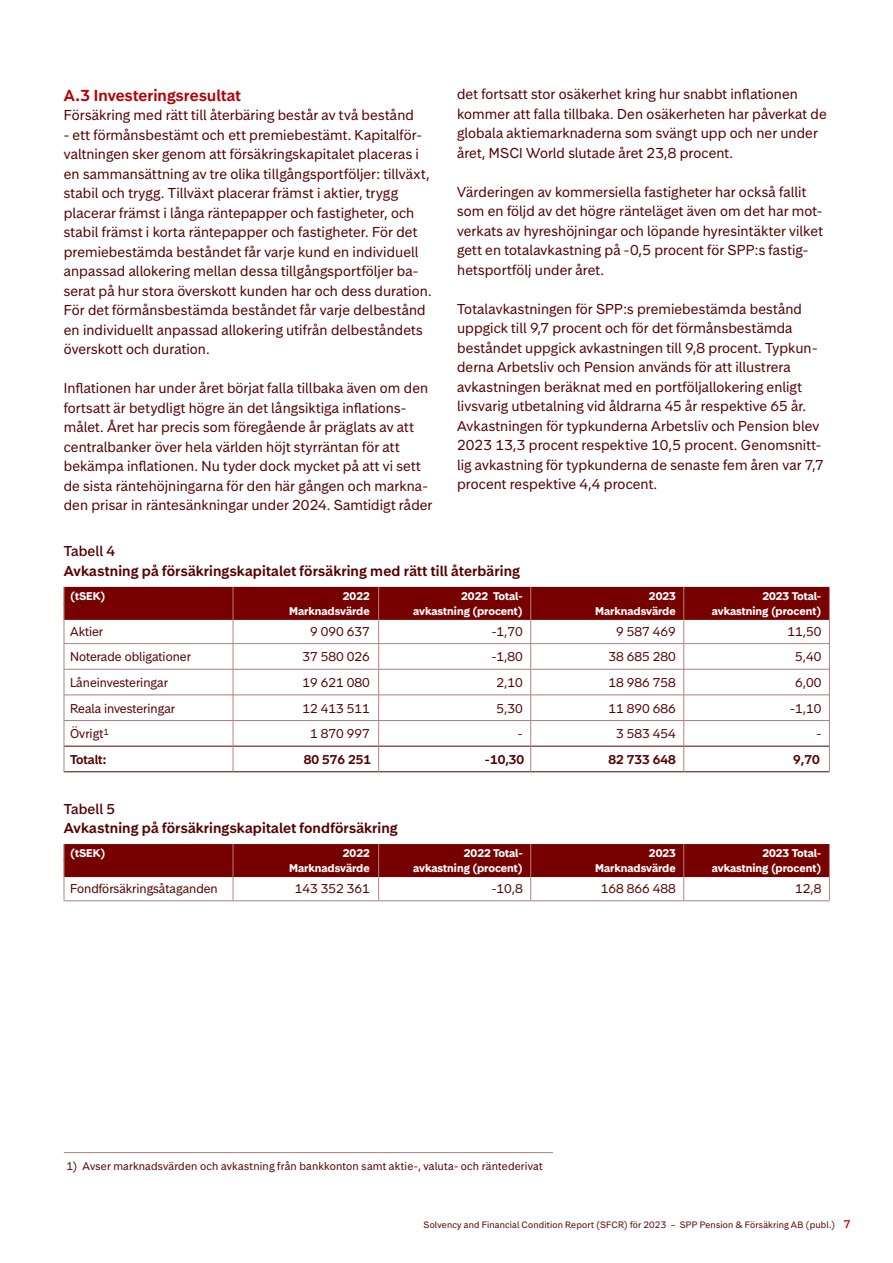
<style>
.page{position:relative;width:893px;height:1263px;background:#fff}
.page>*{position:absolute;margin:0;border:0;box-sizing:border-box;transform-origin:0 0}
.Mellanrubrik-1-2024{font:600 15px "Storebrand Text";letter-spacing:.005em;color:#b50005}
.Brödtext-1-2024{font:13.5px/19.5px "Storebrand Text";letter-spacing:.01em;color:#560000}
.Mellanrubrik-2-2024{font:600 13.5px "Storebrand Text";letter-spacing:.01em;color:#560000}
.Mellanrubrik-2-2024-2{font:500 13.5px "Storebrand Text";letter-spacing:.005em;color:#560000}
.Tabelltext-full-bredd-2024b-linje-under{font:12px "Storebrand Text";color:#560000}
.Tabell-slut-2024{font:600 12px "Storebrand Text";color:#560000}
.Tabellhuvud-full-bredd-2024b{font:700 10.5px "Storebrand Text";color:#fff}
.Brödtext-1-2024-2{font:10.5px "Storebrand Text";letter-spacing:.02em;color:#560000}
.t1{font:8.7px "Storebrand Text";letter-spacing:.02em;color:#560000}
.s1{font-weight:500;font-size:10.5px;color:#b50005}
</style>
<div class="page">
<div style="left:64px;top:587px;width:765px;height:18px;background:#700"></div>
<div style="left:64px;top:602px;width:765px;height:18px;background:#700"></div>
<hr style="left:64px;top:643px;width:765px;height:1px;background:#ab8080">
<hr style="left:64px;top:669px;width:765px;height:1px;background:#ab8080">
<hr style="left:64px;top:695px;width:765px;height:1px;background:#ab8080">
<hr style="left:64px;top:720px;width:765px;height:1px;background:#ab8080">
<hr style="left:64px;top:746px;width:765px;height:1px;background:#560000">
<hr style="left:64px;top:771px;width:765px;height:1px;background:#560000">
<div style="left:64px;top:844px;width:765px;height:18px;background:#700"></div>
<div style="left:64px;top:859px;width:765px;height:18px;background:#700"></div>
<hr style="left:64px;top:900px;width:765px;height:1px;background:#ab8080">
<hr style="left:829px;top:587px;width:1px;height:185px;background:#bb8080">
<hr style="left:378px;top:587px;width:1px;height:185px;background:#bb8080">
<hr style="left:233px;top:587px;width:1px;height:185px;background:#bb8080">
<hr style="left:64px;top:587px;width:1px;height:185px;background:#bb8080">
<hr style="left:683px;top:587px;width:1px;height:185px;background:#bb8080">
<hr style="left:530px;top:587px;width:1px;height:185px;background:#bb8080">
<hr style="left:829px;top:844px;width:1px;height:56px;background:#bb8080">
<hr style="left:378px;top:844px;width:1px;height:56px;background:#bb8080">
<hr style="left:233px;top:844px;width:1px;height:56px;background:#bb8080">
<hr style="left:64px;top:844px;width:1px;height:56px;background:#bb8080">
<hr style="left:683px;top:844px;width:1px;height:56px;background:#bb8080">
<hr style="left:530px;top:844px;width:1px;height:56px;background:#bb8080">
<hr style="left:64px;top:1152px;width:489px;height:1px;background:#ab8080">
<p class="Mellanrubrik-1-2024" style="left:64px;top:85px;width:179px">A.3 Investeringsresultat</p>
<p class="Brödtext-1-2024" style="left:64px;top:105px;width:352px">Försäkring med rätt till återbäring består av två bestånd</p>
<p class="Brödtext-1-2024" style="left:64px;top:125px;width:369px">- ett förmånsbestämt och ett premiebestämt. Kapitalför&shy;valtningen sker genom att försäkringskapitalet placeras i en sammansättning av tre olika tillgångsportföljer: tillväxt, stabil och trygg. Tillväxt placerar främst i aktier, trygg placerar främst i långa räntepapper och fastigheter, och stabil främst i korta räntepapper och fastigheter. För det premiebestämda beståndet får varje kund en individuell anpassad allokering mellan dessa tillgångsportföljer ba&shy;serat på hur stora överskott kunden har och dess duration.<br>För det förmånsbestämda beståndet får varje delbestånd en individuellt anpassad allokering utifrån delbeståndets överskott och duration.</p>
<p class="Brödtext-1-2024" style="left:64px;top:378px;width:370px">Inflationen har under året börjat falla tillbaka även om den fortsatt är betydligt högre än det långsiktiga inflations&shy;målet. Året har precis som föregående år präglats av att centralbanker över hela världen höjt styrräntan för att bekämpa inflationen. Nu tyder dock mycket på att vi sett de sista räntehöjningarna för den här gången och markna&shy;den prisar in räntesänkningar under 2024. Samtidigt råder</p>
<p class="Mellanrubrik-2-2024-2" style="left:64px;top:542px;width:53px">Tabell 4</p>
<p class="Mellanrubrik-2-2024" style="left:64px;top:562px;width:458px">Avkastning på försäkringskapitalet försäkring med rätt till återbäring</p>
<p class="Tabellhuvud-full-bredd-2024b" style="left:70px;top:588px;width:37px">(tSEK)</p>
<p class="Tabellhuvud-full-bredd-2024b" style="left:343px;top:588px;width:28px">2022</p>
<p class="Tabellhuvud-full-bredd-2024b" style="left:461px;top:588px;width:63px">2022 Total-</p>
<p class="Tabellhuvud-full-bredd-2024b" style="left:649px;top:588px;width:28px">2023</p>
<p class="Tabellhuvud-full-bredd-2024b" style="left:762px;top:588px;width:60px">2023 Total-</p>
<p class="Tabellhuvud-full-bredd-2024b" style="left:289px;top:603px;width:82px">Marknadsvärde</p>
<p class="Tabellhuvud-full-bredd-2024b" style="left:413px;top:603px;width:111px">avkastning (procent)</p>
<p class="Tabellhuvud-full-bredd-2024b" style="left:595px;top:603px;width:82px">Marknadsvärde</p>
<p class="Tabellhuvud-full-bredd-2024b" style="left:712px;top:603px;width:111px">avkastning (procent)</p>
<p class="Tabelltext-full-bredd-2024b-linje-under" style="left:70px;top:623px;width:35px">Aktier</p>
<p class="Tabelltext-full-bredd-2024b-linje-under" style="left:310px;top:623px;width:61px">9 090 637</p>
<p class="Tabelltext-full-bredd-2024b-linje-under" style="left:492px;top:623px;width:33px">-1,70</p>
<p class="Tabelltext-full-bredd-2024b-linje-under" style="left:616px;top:623px;width:61px">9 587 469</p>
<p class="Tabelltext-full-bredd-2024b-linje-under" style="left:787px;top:623px;width:35px">11,50</p>
<p class="Tabelltext-full-bredd-2024b-linje-under" style="left:70px;top:649px;width:122px">Noterade obligationer</p>
<p class="Tabelltext-full-bredd-2024b-linje-under" style="left:302px;top:649px;width:69px">37 580 026</p>
<p class="Tabelltext-full-bredd-2024b-linje-under" style="left:492px;top:649px;width:33px">-1,80</p>
<p class="Tabelltext-full-bredd-2024b-linje-under" style="left:608px;top:649px;width:69px">38 685 280</p>
<p class="Tabelltext-full-bredd-2024b-linje-under" style="left:795px;top:649px;width:28px">5,40</p>
<p class="Tabelltext-full-bredd-2024b-linje-under" style="left:70px;top:674px;width:99px">Låneinvesteringar</p>
<p class="Tabelltext-full-bredd-2024b-linje-under" style="left:302px;top:674px;width:69px">19 621 080</p>
<p class="Tabelltext-full-bredd-2024b-linje-under" style="left:497px;top:674px;width:28px">2,10</p>
<p class="Tabelltext-full-bredd-2024b-linje-under" style="left:608px;top:674px;width:69px">18 986 758</p>
<p class="Tabelltext-full-bredd-2024b-linje-under" style="left:795px;top:674px;width:28px">6,00</p>
<p class="Tabelltext-full-bredd-2024b-linje-under" style="left:70px;top:700px;width:107px">Reala investeringar</p>
<p class="Tabelltext-full-bredd-2024b-linje-under" style="left:302px;top:700px;width:69px">12 413 511</p>
<p class="Tabelltext-full-bredd-2024b-linje-under" style="left:497px;top:700px;width:28px">5,30</p>
<p class="Tabelltext-full-bredd-2024b-linje-under" style="left:608px;top:700px;width:69px">11 890 686</p>
<p class="Tabelltext-full-bredd-2024b-linje-under" style="left:790px;top:700px;width:33px">-1,10</p>
<p class="Tabelltext-full-bredd-2024b-linje-under" style="left:70px;top:726px;width:40px">Övrigt<sup>1</sup></p>
<p class="Tabelltext-full-bredd-2024b-linje-under" style="left:310px;top:726px;width:61px">1 870 997</p>
<p class="Tabelltext-full-bredd-2024b-linje-under" style="left:518px;top:726px;width:6px">-</p>
<p class="Tabelltext-full-bredd-2024b-linje-under" style="left:616px;top:726px;width:61px">3 583 454</p>
<p class="Tabelltext-full-bredd-2024b-linje-under" style="left:816px;top:726px;width:6px">-</p>
<p class="Tabell-slut-2024" style="left:70px;top:751px;width:38px">Totalt:</p>
<p class="Tabell-slut-2024" style="left:304px;top:751px;width:69px">80 576 251</p>
<p class="Tabell-slut-2024" style="left:485px;top:751px;width:41px">-10,30</p>
<p class="Tabell-slut-2024" style="left:608px;top:751px;width:69px">82 733 648</p>
<p class="Tabell-slut-2024" style="left:793px;top:751px;width:28px">9,70</p>
<p class="Mellanrubrik-2-2024-2" style="left:64px;top:799px;width:53px">Tabell 5</p>
<p class="Mellanrubrik-2-2024" style="left:64px;top:819px;width:335px">Avkastning på försäkringskapitalet fondförsäkring</p>
<p class="Tabellhuvud-full-bredd-2024b" style="left:70px;top:846px;width:37px">(tSEK)</p>
<p class="Tabellhuvud-full-bredd-2024b" style="left:343px;top:846px;width:28px">2022</p>
<p class="Tabellhuvud-full-bredd-2024b" style="left:464px;top:846px;width:60px">2022 Total-</p>
<p class="Tabellhuvud-full-bredd-2024b" style="left:649px;top:846px;width:28px">2023</p>
<p class="Tabellhuvud-full-bredd-2024b" style="left:762px;top:846px;width:60px">2023 Total-</p>
<p class="Tabellhuvud-full-bredd-2024b" style="left:289px;top:861px;width:82px">Marknadsvärde</p>
<p class="Tabellhuvud-full-bredd-2024b" style="left:413px;top:861px;width:111px">avkastning (procent)</p>
<p class="Tabellhuvud-full-bredd-2024b" style="left:595px;top:861px;width:82px">Marknadsvärde</p>
<p class="Tabellhuvud-full-bredd-2024b" style="left:712px;top:861px;width:111px">avkastning (procent)</p>
<p class="Tabelltext-full-bredd-2024b-linje-under" style="left:70px;top:880px;width:149px">Fondförsäkringsåtaganden</p>
<p class="Tabelltext-full-bredd-2024b-linje-under" style="left:295px;top:880px;width:77px">143 352 361</p>
<p class="Tabelltext-full-bredd-2024b-linje-under" style="left:492px;top:880px;width:33px">-10,8</p>
<p class="Tabelltext-full-bredd-2024b-linje-under" style="left:601px;top:880px;width:77px">168 866 488</p>
<p class="Tabelltext-full-bredd-2024b-linje-under" style="left:795px;top:880px;width:28px">12,8</p>
<p class="Brödtext-1-2024" style="left:457px;top:84px;width:371px">det fortsatt stor osäkerhet kring hur snabbt inflationen kommer att falla tillbaka. Den osäkerheten har påverkat de globala aktiemarknaderna som svängt upp och ner under året, MSCI World slutade året 23,8 procent.</p>
<p class="Brödtext-1-2024" style="left:457px;top:182px;width:367px">Värderingen av kommersiella fastigheter har också fallit som en följd av det högre ränteläget även om det har mot&shy;verkats av hyreshöjningar och löpande hyresintäkter vilket gett en totalavkastning på -0,5 procent för SPP:s fastig&shy;hetsportfölj under året.</p>
<p class="Brödtext-1-2024" style="left:457px;top:299px;width:368px">Totalavkastningen för SPP:s premiebestämda bestånd uppgick till 9,7 procent och för det förmånsbestämda beståndet uppgick avkastningen till 9,8 procent. Typkun&shy;derna Arbetsliv och Pension används för att illustrera avkastningen beräknat med en portföljallokering enligt livsvarig utbetalning vid åldrarna 45 år respektive 65 år.<br>Avkastningen för typkunderna Arbetsliv och Pension blev 2023 13,3 procent respektive 10,5 procent. Genomsnitt&shy;lig avkastning för typkunderna de senaste fem åren var 7,7 procent respektive 4,4 procent.</p>
<p class="Brödtext-1-2024-2" style="left:66px;top:1159px;width:478px">1) Avser marknadsvärden och avkastning från bankkonton samt aktie-, valuta- och räntederivat</p>
<p class="t1" style="left:423px;top:1219px;width:428px">Solvency and Financial Condition Report (SFCR) för 2023 – SPP Pension &amp; Försäkring AB (publ.) <span class="s1">7</span></p>
</div>
